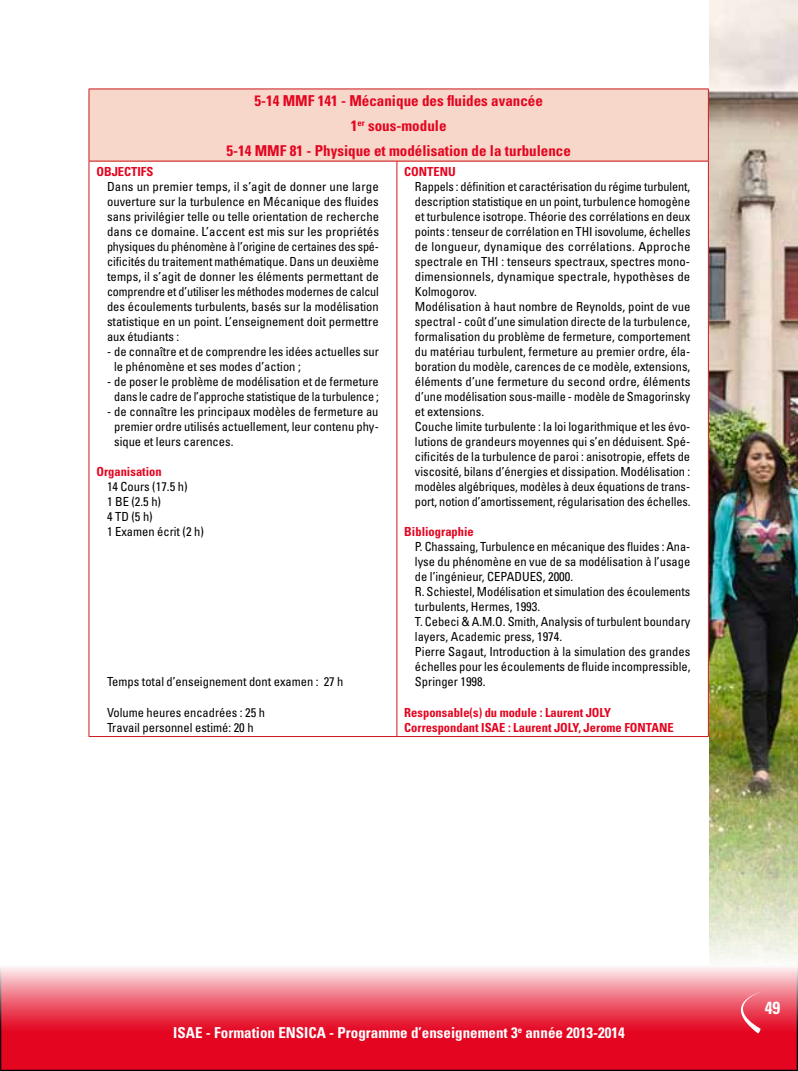
<style>
.page{position:relative;width:798px;height:1071px;background:#fff}
.page>*{position:absolute;margin:0;border:0;box-sizing:border-box;transform-origin:0 0}
.t1{font:700 condensed 17.5px "Univers";color:#fff}
.t2{font:700 condensed 15px/25.1px "Univers";color:#e40520;text-align:center}
.t3{font:700 condensed 15px "Univers";color:#fff}
.t4{font:condensed 12.5px/15px "Univers";color:#000}
.t5{font:700 condensed 12.5px/15px "Univers";color:#e40520}
</style>
<div class="page">
<svg style="left:2px;top:967px;width:793px;height:101px;background:#eb4a5e"></svg>
<svg style="left:719px;top:990px;width:43px;height:43px;background:#eb5265"></svg>
<img style="left:709px;top:0;width:88px;height:961px">
<div style="left:89px;top:89px;width:619px;height:72px;background:#f6d7ca"></div>
<hr style="left:89px;top:89px;width:308px;height:1px;background:#cd171a">
<hr style="left:89px;top:89px;width:1px;height:72px;background:#cd171a">
<hr style="left:397px;top:89px;width:311px;height:1px;background:#cd171a">
<hr style="left:707px;top:89px;width:1px;height:72px;background:#cd171a">
<hr style="left:89px;top:161px;width:308px;height:1px;background:#cd171a">
<hr style="left:89px;top:161px;width:1px;height:575px;background:#cd171a">
<hr style="left:397px;top:161px;width:311px;height:1px;background:#cd171a">
<hr style="left:396px;top:161px;width:1px;height:575px;background:#cd171a">
<hr style="left:707px;top:161px;width:1px;height:575px;background:#cd171a">
<hr style="left:89px;top:736px;width:308px;height:1px;background:#cd171a">
<hr style="left:397px;top:736px;width:311px;height:1px;background:#cd171a">
<p class="t2" style="left:226px;top:88px;width:346px">5-14 MMF 141 - Mécanique des fluides avancée<br>1<sup>er</sup> sous-module<br>5-14 MMF 81 - Physique et modélisation de la turbulence</p>
<p class="t5" style="left:96px;top:164px;width:58px">OBJECTIFS</p>
<p class="t4" style="left:107px;top:179px;width:273px;text-align:justify">Dans un premier temps, il s’agit de donner une large ouverture sur la turbulence en Mécanique des fluides sans privilégier telle ou telle orientation de recherche dans ce domaine. L’accent est mis sur les propriétés physiques du phénomène à l’origine de certaines des spé&shy;cificités du traitement mathématique. Dans un deuxième temps, il s’agit de donner les éléments permettant de comprendre et d’utiliser les méthodes modernes de calcul des écoulements turbulents, basés sur la modélisation statistique en un point. L’enseignement doit permettre aux étudiants :</p>
<p class="t4" style="left:114px;top:344px;width:266px;text-indent:-7px">- de connaître et de comprendre les idées actuelles sur le phénomène et ses modes d’action ;</p>
<p class="t4" style="left:107px;top:374px;width:273px;text-align:center">- de poser le problème de modélisation et de fermeture dans le cadre de l’approche statistique de la turbulence ;</p>
<p class="t4" style="left:114px;top:404px;width:266px;text-align:justify;text-indent:-7px">- de connaître les principaux modèles de fermeture au premier ordre utilisés actuellement, leur contenu phy&shy;sique et leurs carences.</p>
<p class="t5" style="left:96px;top:464px;width:67px">Organisation</p>
<p class="t4" style="left:107px;top:479px;width:98px">14 Cours (17.5 h)<br>1 BE (2.5 h)<br>4 TD (5 h)<br>1 Examen écrit (2 h)</p>
<p class="t4" style="left:107px;top:674px;width:238px">Temps total d’enseignement dont examen : 27 h</p>
<p class="t4" style="left:107px;top:704px;width:159px">Volume heures encadrées : 25 h<br>Travail personnel estimé: 20 h</p>
<p class="t5" style="left:404px;top:164px;width:53px">CONTENU</p>
<p class="t4" style="left:415px;top:179px;width:277px">Rappels : définition et caractérisation du régime turbulent, description statistique en un point, turbulence homogène et turbulence isotrope. Théorie des corrélations en deux points : tenseur de corrélation en THI isovolume, échelles de longueur, dynamique des corrélations. Approche spectrale en THI : tenseurs spectraux, spectres mono&shy;dimensionnels, dynamique spectrale, hypothèses de Kolmogorov.<br>Modélisation à haut nombre de Reynolds, point de vue spectral - coût d’une simulation directe de la turbulence, formalisation du problème de fermeture, comportement du matériau turbulent, fermeture au premier ordre, éla&shy;boration du modèle, carences de ce modèle, extensions, éléments d’une fermeture du second ordre, éléments d’une modélisation sous-maille - modèle de Smagorinsky et extensions.<br>Couche limite turbulente : la loi logarithmique et les évo&shy;lutions de grandeurs moyennes qui s’en déduisent. Spé&shy;cificités de la turbulence de paroi : anisotropie, effets de viscosité, bilans d’énergies et dissipation. Modélisation : modèles algébriques, modèles à deux équations de trans&shy;port, notion d’amortissement, régularisation des échelles.</p>
<p class="t5" style="left:404px;top:524px;width:71px">Bibliographie</p>
<p class="t4" style="left:415px;top:539px;width:277px">P. Chassaing, Turbulence en mécanique des fluides : Ana&shy;lyse du phénomène en vue de sa modélisation à l’usage de l’ingénieur, CEPADUES, 2000.<br>R. Schiestel, Modélisation et simulation des écoulements turbulents, Hermes, 1993.<br>T. Cebeci &amp; A.M.O. Smith, Analysis of turbulent boundary layers, Academic press, 1974.<br>Pierre Sagaut, Introduction à la simulation des grandes échelles pour les écoulements de fluide incompressible, Springer 1998.</p>
<p class="t5" style="left:404px;top:704px;width:271px">Responsable(s) du module : Laurent JOLY<br>Correspondant ISAE : Laurent JOLY, Jerome FONTANE</p>
<p class="t3" style="left:173px;top:1022px;width:452px">ISAE - Formation ENSICA - Programme d’enseignement 3<sup>e</sup> année 2013-2014</p>
<h1 class="t1" style="left:764px;top:996px;width:17px">49</h1>
</div>
